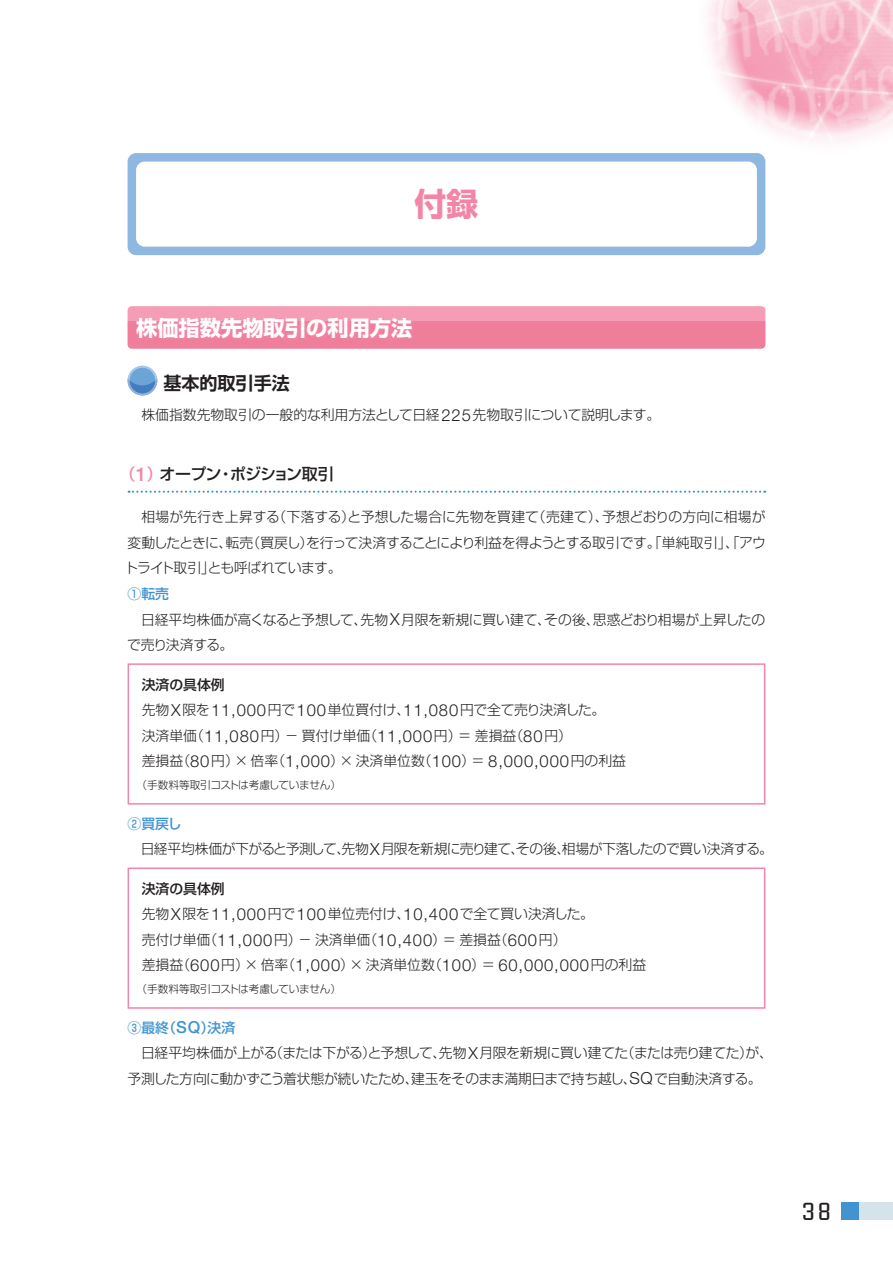
<style>
.page{position:relative;width:893px;height:1263px;background:#fff}
.page>*{position:absolute;margin:0;border:0;box-sizing:border-box;transform-origin:0 0}
.t1{font:700 31.95px "Shin Go Pro";color:#f386a7}
.t2{font:24.45px "Briem Akademi Std";color:#231f20}
.t3{font:700 21.3px "Shin Go Pro";color:#fff}
.t4{font:700 18px "Shin Go Pro De";color:#231f20}
.t5{font:500 15.9px "Shin Go Pro";letter-spacing:-.05em;color:#231f20}
.t6{font:300 13.8px/25.5px "Shin Go Pro";letter-spacing:-.02em;color:#231f20;text-align:justify}
.t7{font:300 13.8px/25.5px "Shin Go Pro";color:#231f20}
.t8{font:500 13.8px "Shin Go Pro";color:#4194d0}
.t9{font:300 13.8px "Shin Go Pro";letter-spacing:-.04em;color:#231f20}
.t10{font:300 10.65px "Shin Go Pro";letter-spacing:-.02em;color:#231f20}
.s1{font-family:"Helvetica Neue LT Std";font-size:16.65px}
.s2{color:#f386a7}
.s3{font-family:"Helvetica Neue LT Std";font-size:19.2px;color:#f386a7}
.s4{font-weight:500}
.s5{font-weight:500;color:#4194d0}
</style>
<div class="page">
<div style="left:842px;top:1202px;width:51px;height:17px;background:#d5e3ea"></div>
<div style="left:842px;top:1202px;width:17px;height:17px;background:#4194d0"></div>
<img style="left:708px;top:0;width:185px;height:155px">
<svg style="left:129px;top:491px;width:636px;height:2px"></svg>
<div style="left:128px;top:153px;width:637px;height:102px;background:#8eb7e1;border-radius:9px"></div>
<div style="left:136px;top:162px;width:621px;height:85px;background:#fff;border-radius:9px"></div>
<div style="left:128px;top:306px;width:637px;height:43px;background:#f59db7;border-radius:4px"></div>
<div style="left:128px;top:321px;width:637px;height:28px;background:#ef7e9b"></div>
<div style="left:136px;top:317px;width:280px;height:25px;background:#f386a7"></div>
<svg style="left:128px;top:366px;width:29px;height:29px"></svg>
<div style="left:128px;top:663px;width:637px;height:141px;border:2px solid #f386a7"></div>
<div style="left:128px;top:867px;width:637px;height:142px;border:2px solid #f386a7"></div>
<h1 class="t1" style="left:415px;top:179px;width:65px">付録</h1>
<h3 class="t3" style="left:136px;top:310px;width:278px">株価指数先物取引の利用方法</h3>
<h3 class="t4" style="left:163px;top:368px;width:128px">基本的取引手法</h3>
<p class="t7" style="left:141px;top:401px;width:520px">株価指数先物取引の一般的な利用方法として日経<span class="s1">225</span>先物取引について説明します。</p>
<p class="t5" style="left:120px;top:461px;width:215px"><span class="s2">（</span><span class="s3">1</span><span class="s2">）</span>オープン・ポジション取引</p>
<p class="t6" style="left:124px;top:503px;width:643px;text-indent:17px">相場が先行き上昇する（下落する）と予想した場合に先物を買建て（売建て）、予想どおりの方向に相場が変動したときに、転売（買戻し）を行って決済することにより利益を得ようとする取引です。「単純取引」、「アウトライト取引」とも呼ばれています。</p>
<p class="t8" style="left:128px;top:582px;width:43px">①転売</p>
<p class="t6" style="left:141px;top:605px;width:626px">日経平均株価が高くなると予想して、先物<span class="s1">X</span>月限を新規に買い建て、その後、思惑どおり相場が上昇したの</p>
<p class="t9" style="left:127px;top:633px;width:107px">で売り決済する。</p>
<p class="t7" style="left:142px;top:670px;width:486px"><span class="s4">決済の具体例<br></span>先物<span class="s1">X</span>限を<span class="s1">11,000</span>円で<span class="s1">100</span>単位買付け、<span class="s1">11,080</span>円で全て売り決済した。<br>決済単価（<span class="s1">11,080</span>円）－買付け単価（<span class="s1">11,000</span>円）＝差損益（<span class="s1">80</span>円）<br>差損益（<span class="s1">80</span>円）× 倍率（<span class="s1">1,000</span>）× 決済単位数（<span class="s1">100</span>）＝ <span class="s1">8,000,000</span>円の利益</p>
<p class="t10" style="left:136px;top:776px;width:206px">（手数料等取引コストは考慮していません）</p>
<p class="t6" style="left:141px;top:809px;width:634px;text-indent:-13px"><span class="s5">②買戻し<br></span>日経平均株価が下がると予測して、先物<span class="s1">X</span>月限を新規に売り建て、その後、相場が下落したので買い決済する。</p>
<p class="t7" style="left:142px;top:874px;width:506px"><span class="s4">決済の具体例<br></span>先物<span class="s1">X</span>限を<span class="s1">11,000</span>円で<span class="s1">100</span>単位売付け、<span class="s1">10,400</span>で全て買い決済した。<br>売付け単価（<span class="s1">11,000</span>円）－決済単価（<span class="s1">10,400</span>）＝差損益（<span class="s1">600</span>円）<br>差損益（<span class="s1">600</span>円）× 倍率（<span class="s1">1,000</span>）× 決済単位数（<span class="s1">100</span>）＝ <span class="s1">60,000,000</span>円の利益</p>
<p class="t10" style="left:136px;top:980px;width:206px">（手数料等取引コストは考慮していません）</p>
<p class="t8" style="left:128px;top:1016px;width:109px">③最終（<span class="s1">SQ</span>）決済</p>
<p class="t6" style="left:141px;top:1038px;width:633px">日経平均株価が上がる（または下がる）と予想して、先物<span class="s1">X</span>月限を新規に買い建てた（または売り建てた）が、</p>
<p class="t6" style="left:128px;top:1064px;width:636px">予測した方向に動かずこう着状態が続いたため、建玉をそのまま満期日まで持ち越し、<span class="s1">SQ</span>で自動決済する。</p>
<h2 class="t2" style="left:801px;top:1197px;width:32px">38</h2>
</div>
